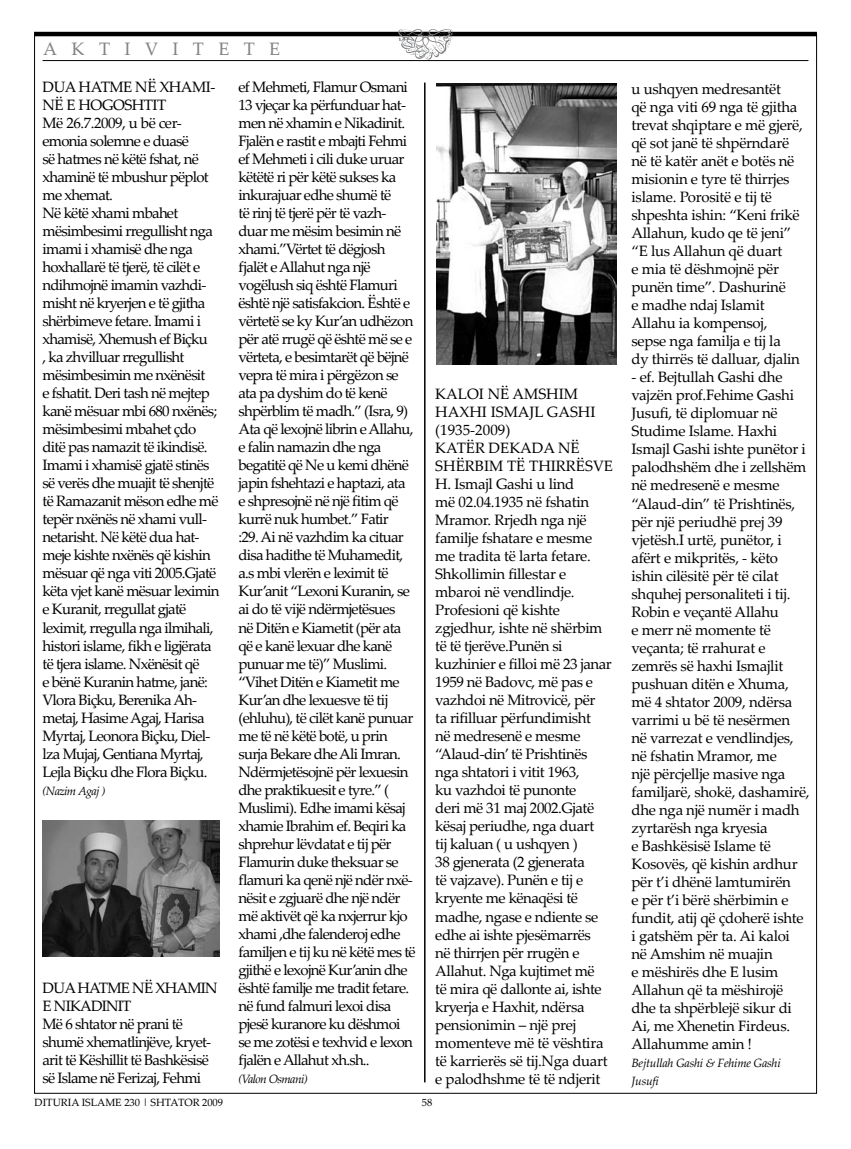
<style>
.page{position:relative;width:851px;height:1149px;background:#fff}
.page>*{position:absolute;margin:0;border:0;box-sizing:border-box;transform-origin:0 0}
.t1{font:18px "Palatino Linotype";letter-spacing:.8em;color:#808284}
.t2{font:15px/18px "Palatino Linotype";letter-spacing:-.05em;color:#000}
.t3{font:15px/18px "Palatino Linotype";letter-spacing:-.02em;color:#000}
.t4{font:15px/18px "Palatino Linotype";letter-spacing:-.03em;color:#000}
.t5{font:italic 12px/18px "Palatino Linotype";letter-spacing:-.02em;color:#000}
.t6{font:italic 12px "Palatino Linotype";letter-spacing:-.05em;color:#000}
.t7{font:10.5px "Palatino Linotype";color:#000}
</style>
<div class="page">
<hr style="left:34px;top:32px;width:782px;height:4px;background:#000">
<hr style="left:43px;top:60px;width:765px;height:1px;background:#000">
<svg style="left:398px;top:29px;width:54px;height:31px"></svg>
<img style="left:436px;top:83px;width:181px;height:281px">
<img style="left:43px;top:820px;width:176px;height:136px">
<hr style="left:424px;top:83px;width:1px;height:999px;background:#000">
<p class="t1" style="left:43px;top:37px;width:238px">aktivitete</p>
<p class="t2" style="left:43px;top:77px;width:178px">Dua hatme në xhami&shy;në e Hogoshtit<br>Më 26.7.2009, u bë cer&shy;emonia solemne e duasë<br>së hatmes në këtë fshat, në xhaminë të mbushur pëplot me xhemat.<br>Në këtë xhami mbahet mësimbesimi rregullisht nga imami i xhamisë dhe nga hoxhallarë të tjerë, të cilët e ndihmojnë imamin vazhdi&shy;misht në kryerjen e të gjitha shërbimeve fetare. Imami i xhamisë, Xhemush ef Biçku<br>, ka zhvilluar rregullisht mësimbesimin me nxënësit<br>e fshatit. Deri tash në mejtep kanë mësuar mbi 680 nxënës; mësimbesimi mbahet çdo ditë pas namazit të ikindisë.<br>Imami i xhamisë gjatë stinës së verës dhe muajit të shenjtë të Ramazanit mëson edhe më tepër nxënës në xhami vull&shy;netarisht. Në këtë dua hat&shy;meje kishte nxënës që kishin mësuar që nga viti 2005.Gjatë këta vjet kanë mësuar leximin e Kuranit, rregullat gjatë leximit, rregulla nga ilmihali, histori islame, fikh e ligjërata të tjera islame. Nxënësit që<br>e bënë Kuranin hatme, janë:<br>Vlora Biçku, Berenika Ah&shy;metaj, Hasime Agaj, Harisa<br>Myrtaj, Leonora Biçku, Diel&shy;lza Mujaj, Gentiana Myrtaj,<br>Lejla Biçku dhe Flora Biçku.</p>
<p class="t6" style="left:43px;top:781px;width:64px">(Nazim Agaj )</p>
<p class="t2" style="left:43px;top:977px;width:176px">Dua hatme në xhamin e Nikadinit<br>Më 6 shtator në prani të shumë xhematlinjëve, kryet&shy;arit të Këshillit të Bashkësisë së Islame në Ferizaj, Fehmi</p>
<p class="t2" style="left:238px;top:77px;width:179px">ef Mehmeti, Flamur Osmani<br>13 vjeçar ka përfunduar hat&shy;men në xhamin e Nikadinit.<br>Fjalën e rastit e mbajti Fehmi ef Mehmeti i cili duke uruar këtëtë ri për këtë sukses ka inkurajuar edhe shumë të<br>të rinj të tjerë për të vazh&shy;duar me mësim besimin në xhami.”Vërtet të dëgjosh fjalët e Allahut nga një vogëlush siq është Flamuri është një satisfakcion. Është e vërtetë se ky Kur’an udhëzon për atë rrugë që është më se e vërteta, e besimtarët që bëjnë vepra të mira i përgëzon se ata pa dyshim do të kenë shpërblim të madh.” (Isra, 9)<br>Ata që lexojnë librin e Allahu, e falin namazin dhe nga begatitë që Ne u kemi dhënë japin fshehtazi e haptazi, ata e shpresojnë në një fitim që kurrë nuk humbet.” Fatir<br>:29. Ai në vazhdim ka cituar disa hadithe të Muhamedit, a.s mbi vlerën e leximit të<br>Kur’anit “Lexoni Kuranin, se ai do të vijë ndërmjetësues<br>në Ditën e Kiametit (për ata që e kanë lexuar dhe kanë punuar me të)” Muslimi. “Vihet Ditën e Kiametit me<br>Kur’an dhe lexuesve të tij (ehluhu), të cilët kanë punuar me të në këtë botë, u prin surja Bekare dhe Ali Imran.<br>Ndërmjetësojnë për lexuesin dhe praktikuesit e tyre.” (<br>Muslimi). Edhe imami kësaj xhamie Ibrahim ef. Beqiri ka shprehur lëvdatat e tij për<br>Flamurin duke theksuar se flamuri ka qenë një ndër nxë&shy;nësit e zgjuarë dhe një ndër më aktivët që ka nxjerrur kjo xhami ,dhe falenderoj edhe familjen e tij ku në këtë mes të gjithë e lexojnë Kur’anin dhe është familje me tradit fetare. në fund falmuri lexoi disa pjesë kuranore ku dëshmoi se me zotësi e texhvid e lexon fjalën e Allahut xh.sh..</p>
<p class="t6" style="left:238px;top:1069px;width:71px">(Valon Osmani)</p>
<p class="t4" style="left:435px;top:384px;width:179px">Kaloi në amshim<br>HAxhI Ismajl Gashi (1935-2009)<br>Katër dekada në shërbim të Thirrësve<br>H. Ismajl Gashi u lind<br>më 02.04.1935 në fshatin<br>Mramor. Rrjedh nga një familje fshatare e mesme me tradita të larta fetare.<br>Shkollimin fillestar e mbaroi në vendlindje.<br>Profesioni që kishte zgjedhur, ishte në shërbim të të tjerëve.Punën si kuzhinier e filloi më 23 janar<br>1959 në Badovc, më pas e vazhdoi në Mitrovicë, për<br>ta rifilluar përfundimisht<br>në medresenë e mesme “Alaud-din’ të Prishtinës nga shtatori i vitit 1963,<br>ku vazhdoi të punonte<br>deri më 31 maj 2002.Gjatë kësaj periudhe, nga duart<br>tij kaluan ( u ushqyen )<br>38 gjenerata (2 gjenerata<br>të vajzave). Punën e tij e kryente me kënaqësi të madhe, ngase e ndiente se edhe ai ishte pjesëmarrës<br>në thirrjen për rrugën e<br>Allahut. Nga kujtimet më<br>të mira që dallonte ai, ishte kryerja e Haxhit, ndërsa pensionimin – një prej momenteve më të vështira të karrierës së tij.Nga duart e palodhshme të të ndjerit</p>
<p class="t7" style="left:35px;top:1094px;width:190px">DITURIA ISLAME 230 | SHTATOR 2009</p>
<p class="t7" style="left:422px;top:1094px;width:12px">58</p>
<p class="t3" style="left:631px;top:79px;width:173px">u ushqyen medresantët<br>që nga viti 69 nga të gjitha trevat shqiptare e më gjerë, që sot janë të shpërndarë në të katër anët e botës në misionin e tyre të thirrjes islame. Porositë e tij të shpeshta ishin: “Keni frikë<br>Allahun, kudo qe të jeni” “E lus Allahun që duart<br>e mia të dëshmojnë për punën time”. Dashurinë<br>e madhe ndaj Islamit<br>Allahu ia kompensoj, sepse nga familja e tij la<br>dy thirrës të dalluar, djalin</p>
<p class="t3" style="left:631px;top:367px;width:180px">- ef. Bejtullah Gashi dhe vajzën prof.Fehime Gashi<br>Jusufi, të diplomuar në<br>Studime Islame. Haxhi<br>Ismajl Gashi ishte punëtor i palodhshëm dhe i zellshëm në medresenë e mesme “Alaud-din” të Prishtinës, për një periudhë prej 39 vjetësh.I urtë, punëtor, i afërt e mikpritës, - këto ishin cilësitë për të cilat shquhej personaliteti i tij.<br>Robin e veçantë Allahu<br>e merr në momente të veçanta; të rrahurat e zemrës së haxhi Ismajlit pushuan ditën e Xhuma, më 4 shtator 2009, ndërsa varrimi u bë të nesërmen<br>në varrezat e vendlindjes, në fshatin Mramor, me<br>një përcjellje masive nga familjarë, shokë, dashamirë, dhe nga një numër i madh zyrtarësh nga kryesia<br>e Bashkësisë Islame të<br>Kosovës, që kishin ardhur për t’i dhënë lamtumirën<br>e për t’i bërë shërbimin e fundit, atij që çdoherë ishte i gatshëm për ta. Ai kaloi<br>në Amshim në muajin<br>e mëshirës dhe E lusim<br>Allahun që ta mëshirojë dhe ta shpërblejë sikur di<br>Ai, me Xhenetin Firdeus.<br>Allahumme amin !</p>
<p class="t5" style="left:631px;top:1053px;width:151px">Bejtullah Gashi &amp; Fehime Gashi<br>Jusufi</p>
</div>
